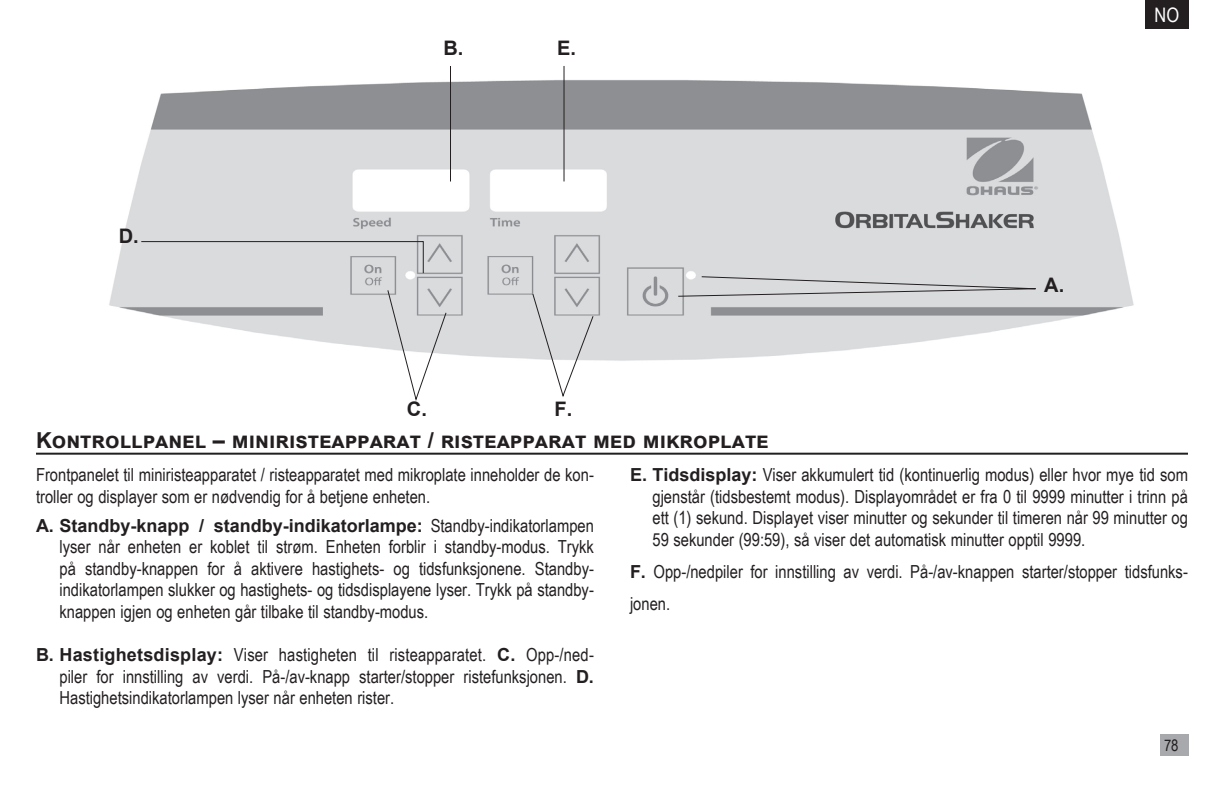
<style>
.page{position:relative;width:1224px;height:792px;background:#fff}
.page>*{position:absolute;margin:0;border:0;box-sizing:border-box;transform-origin:0 0}
.t1{font:700 22px "Arial";letter-spacing:.045em;color:#231f20}
.t2{font:700 20px "Arial";color:#231f20}
.t3{font:20px "Arial Narrow";color:#fff}
.t4{font:18px/21.6px "Arial Narrow";color:#231f20;text-align:justify}
.t5{font:16px "Arial Narrow";color:#231f20}
.s1{font-family:"Arial";font-weight:700}
</style>
<div class="page">
<hr style="left:36px;top:453px;width:1152px;height:2px;background:#231f20">
<div style="left:1145px;top:0;width:44px;height:29px;background:#231f20"></div>
<img style="left:109px;top:79px;width:1025px;height:282px">
<hr style="left:450px;top:66px;width:1px;height:116px;background:#231f20">
<hr style="left:564px;top:66px;width:1px;height:115px;background:#231f20">
<svg style="left:387px;top:289px;width:60px;height:112px"></svg>
<svg style="left:140px;top:241px;width:284px;height:33px"></svg>
<svg style="left:532px;top:293px;width:62px;height:104px"></svg>
<svg style="left:677px;top:276px;width:394px;height:21px"></svg>
<div style="left:1160px;top:734px;width:29px;height:22px;background:#a8a9ad"></div>
<p class="t2" style="left:119px;top:222px;width:21px">D.</p>
<p class="t2" style="left:443px;top:33px;width:21px">B.</p>
<p class="t2" style="left:557px;top:33px;width:20px">E.</p>
<p class="t2" style="left:407px;top:394px;width:21px">C.</p>
<p class="t2" style="left:555px;top:395px;width:19px">F.</p>
<p class="t1" style="left:36px;top:425px;width:734px">Kontrollpanel – miniristeapparat / risteapparat med mikroplate</p>
<p class="t3" style="left:1155px;top:0;width:26px">NO</p>
<p class="t2" style="left:1044px;top:271px;width:21px">A.</p>
<p class="t4" style="left:36px;top:463px;width:560px">Frontpanelet til miniristeapparatet / risteapparatet med mikroplate inneholder de kon&shy;troller og displayer som er nødvendig for å betjene enheten.</p>
<p class="t4" style="left:60px;top:514px;width:536px;text-indent:-24px"><span class="s1">A. Standby-knapp / standby-indikatorlampe:</span> Standby-indikatorlampen lyser når enheten er koblet til strøm. Enheten forblir i standby-modus. Trykk på standby-knappen for å aktivere hastighets- og tidsfunksjonene. Standby&shy;indikatorlampen slukker og hastighets- og tidsdisplayene lyser. Trykk på standby&shy;knappen igjen og enheten går tilbake til standby-modus.</p>
<p class="t4" style="left:60px;top:643px;width:536px;text-indent:-24px"><span class="s1">B. Hastighetsdisplay:</span> Viser hastigheten til risteapparatet. <span class="s1">C.</span> Opp-/ned&shy;piler for innstilling av verdi. På-/av-knapp starter/stopper ristefunksjonen. <span class="s1">D.<br></span>Hastighetsindikatorlampen lyser når enheten rister.</p>
<p class="t4" style="left:653px;top:463px;width:537px;text-indent:-23px"><span class="s1">E. Tidsdisplay:</span> Viser akkumulert tid (kontinuerlig modus) eller hvor mye tid som gjenstår (tidsbestemt modus). Displayområdet er fra 0 til 9999 minutter i trinn på ett (1) sekund. Displayet viser minutter og sekunder til timeren når 99 minutter og 59 sekunder (99:59), så viser det automatisk minutter opptil 9999.</p>
<p class="t4" style="left:630px;top:555px;width:560px;line-height:32px"><span class="s1">F.</span> Opp-/nedpiler for innstilling av verdi. På-/av-knappen starter/stopper tidsfunks&shy;jonen.</p>
<p class="t5" style="left:1164px;top:734px;width:16px">78</p>
<p class="t5" style="left:1169px;top:734px;width:16px">79</p>
</div>
